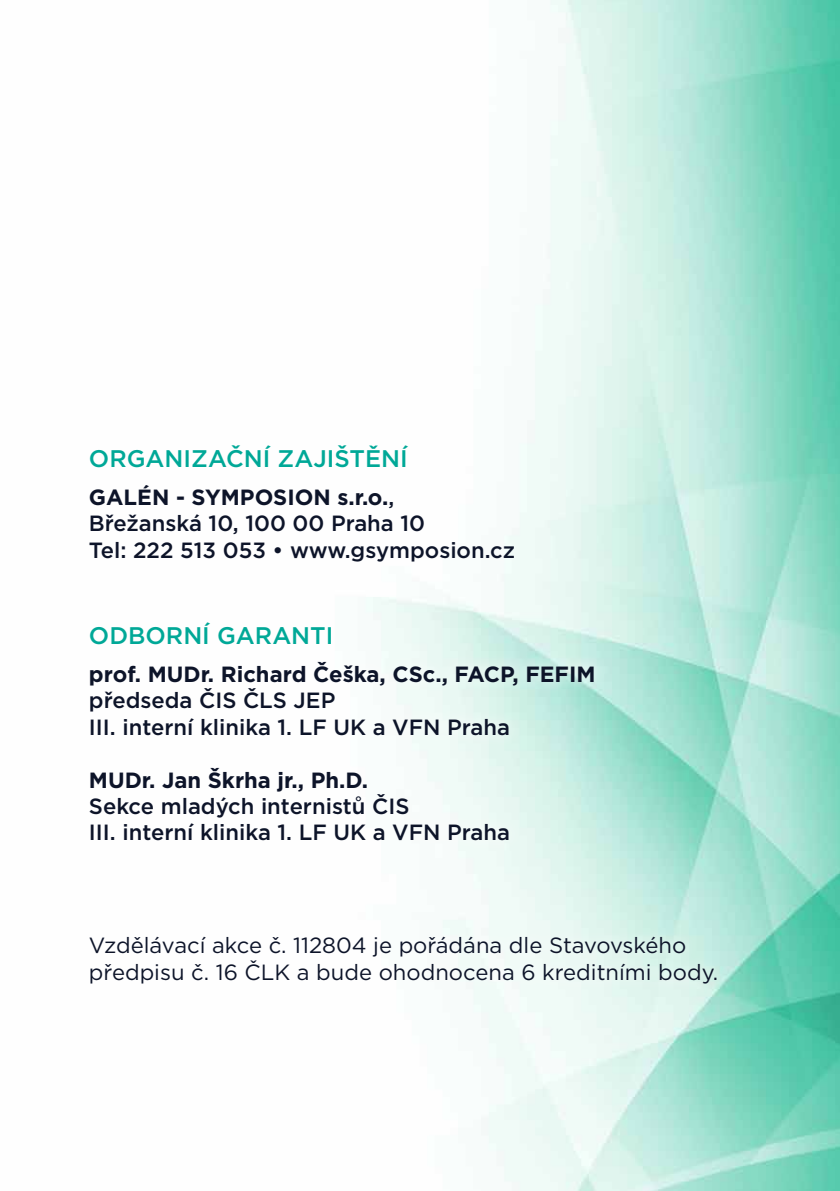
<style>
.page{position:relative;width:840px;height:1191px;background:#fff}
.page>*{position:absolute;margin:0;border:0;box-sizing:border-box;transform-origin:0 0}
.t1{font:500 24px "Gotham";color:#00a897}
.t2{font:500 22px/26.4px "Gotham";color:#0d1429}
.t3{font:22px/26.4px "Gotham";color:#0d1429}
.t4{font:700 22px "Gotham";color:#0d1429}
.s1{font-weight:700}
</style>
<div class="page">
<img style="left:473px;top:0;width:366px;height:1191px">
<svg style="left:366px;top:432px;width:362px;height:564px"></svg>
<p class="t1" style="left:89px;top:443px;width:320px">ORGANIZAČNÍ ZAJIŠTĚNÍ</p>
<p class="t2" style="left:89px;top:484px;width:427px"><span class="s1">GALÉN - SYMPOSION s.r.o.</span>,<br>Břežanská 10, 100 00 Praha 10<br>Tel: 222 513 053 • www.gsymposion.cz</p>
<p class="t1" style="left:89px;top:620px;width:246px">ODBORNÍ GARANTI</p>
<p class="t4" style="left:89px;top:659px;width:508px">prof. MUDr. Richard Češka, CSc., FACP, FEFIM</p>
<p class="t2" style="left:89px;top:687px;width:422px">předseda ČIS ČLS JEP<br>III. interní klinika 1. LF UK a VFN Praha</p>
<p class="t4" style="left:89px;top:765px;width:280px">MUDr. Jan Škrha jr., Ph.D.</p>
<p class="t2" style="left:89px;top:792px;width:422px">Sekce mladých internistů ČIS<br>III. interní klinika 1. LF UK a VFN Praha</p>
<p class="t3" style="left:89px;top:931px;width:630px">Vzdělávací akce č. 112804 je pořádána dle Stavovského předpisu č. 16 ČLK a bude ohodnocena 6 kreditními body.</p>
</div>
